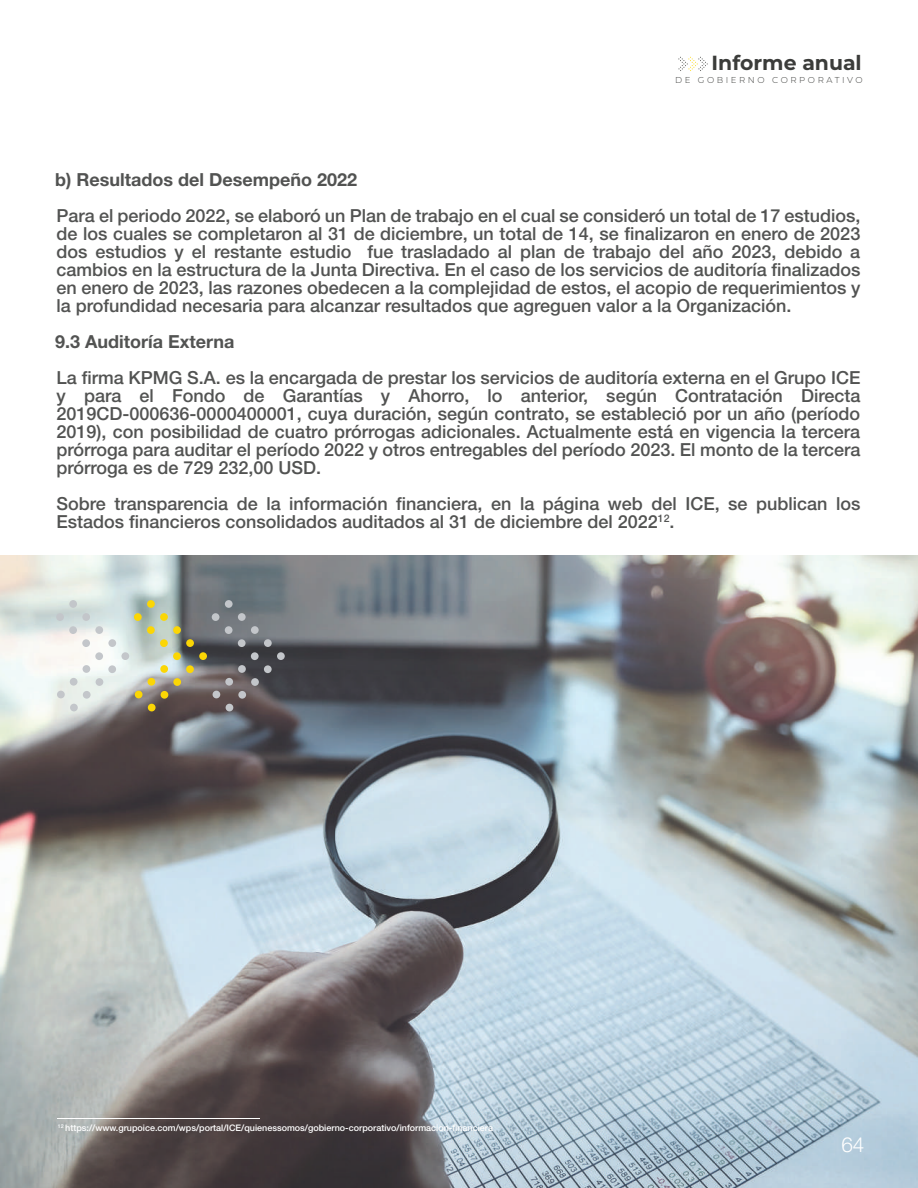
<style>
.page{position:relative;width:918px;height:1188px;background:#fff}
.page>*{position:absolute;margin:0;border:0;box-sizing:border-box;transform-origin:0 0}
.t1{font:300 20.7px "Helvetica Neue LT Std";color:#fff}
.t2{font:700 20.4px "Montserrat";color:#3b3c3a}
.t3{font:500 18px/18px "Helvetica Neue LT Std";color:#525352;text-align:justify}
.t4{font:700 18px "Helvetica Neue LT Std";color:#525352}
.t5{font:500 9px "Helvetica Neue LT Std";color:#fff}
.t6{font:300 8.55px "Montserrat";letter-spacing:.3em;color:#3b3c3a}
</style>
<div class="page">
<svg style="left:678px;top:57px;width:30px;height:14px"></svg>
<img style="left:0;top:555px;width:918px;height:633px">
<hr style="left:58px;top:1118px;width:202px;height:1px;background:#fff">
<div style="left:225px;top:600px;width:8px;height:8px;background:#c3c6ca;border-radius:50%"></div>
<div style="left:212px;top:613px;width:7px;height:8px;background:#c3c6ca;border-radius:50%"></div>
<div style="left:238px;top:613px;width:8px;height:8px;background:#c3c6ca;border-radius:50%"></div>
<div style="left:225px;top:626px;width:8px;height:8px;background:#c3c6ca;border-radius:50%"></div>
<div style="left:251px;top:626px;width:8px;height:8px;background:#c3c6ca;border-radius:50%"></div>
<div style="left:238px;top:639px;width:8px;height:8px;background:#c3c6ca;border-radius:50%"></div>
<div style="left:264px;top:639px;width:8px;height:8px;background:#c3c6ca;border-radius:50%"></div>
<div style="left:251px;top:652px;width:8px;height:8px;background:#c3c6ca;border-radius:50%"></div>
<div style="left:238px;top:665px;width:8px;height:8px;background:#c3c6ca;border-radius:50%"></div>
<div style="left:225px;top:678px;width:8px;height:8px;background:#c3c6ca;border-radius:50%"></div>
<div style="left:213px;top:691px;width:7px;height:7px;background:#c3c6ca;border-radius:50%"></div>
<div style="left:251px;top:678px;width:8px;height:8px;background:#c3c6ca;border-radius:50%"></div>
<div style="left:238px;top:691px;width:8px;height:8px;background:#c3c6ca;border-radius:50%"></div>
<div style="left:226px;top:704px;width:7px;height:7px;background:#c3c6ca;border-radius:50%"></div>
<div style="left:277px;top:652px;width:8px;height:8px;background:#c3c6ca;border-radius:50%"></div>
<div style="left:264px;top:665px;width:8px;height:8px;background:#c3c6ca;border-radius:50%"></div>
<div style="left:147px;top:600px;width:8px;height:8px;background:#fbd605;border-radius:50%"></div>
<div style="left:134px;top:613px;width:8px;height:8px;background:#fbd605;border-radius:50%"></div>
<div style="left:160px;top:613px;width:8px;height:8px;background:#fbd605;border-radius:50%"></div>
<div style="left:147px;top:626px;width:8px;height:8px;background:#fbd605;border-radius:50%"></div>
<div style="left:173px;top:626px;width:8px;height:8px;background:#fbd605;border-radius:50%"></div>
<div style="left:160px;top:639px;width:8px;height:8px;background:#fbd605;border-radius:50%"></div>
<div style="left:186px;top:639px;width:8px;height:8px;background:#fbd605;border-radius:50%"></div>
<div style="left:173px;top:652px;width:8px;height:8px;background:#fbd605;border-radius:50%"></div>
<div style="left:160px;top:665px;width:8px;height:8px;background:#fbd605;border-radius:50%"></div>
<div style="left:148px;top:678px;width:7px;height:8px;background:#fbd605;border-radius:50%"></div>
<div style="left:135px;top:691px;width:8px;height:7px;background:#fbd605;border-radius:50%"></div>
<div style="left:173px;top:678px;width:8px;height:8px;background:#fbd605;border-radius:50%"></div>
<div style="left:161px;top:691px;width:7px;height:8px;background:#fbd605;border-radius:50%"></div>
<div style="left:148px;top:704px;width:8px;height:7px;background:#fbd605;border-radius:50%"></div>
<div style="left:199px;top:652px;width:8px;height:8px;background:#fbd605;border-radius:50%"></div>
<div style="left:186px;top:665px;width:8px;height:8px;background:#fbd605;border-radius:50%"></div>
<div style="left:69px;top:600px;width:8px;height:8px;background:#c3c6ca;border-radius:50%"></div>
<div style="left:56px;top:613px;width:8px;height:8px;background:#c3c6ca;border-radius:50%"></div>
<div style="left:82px;top:613px;width:8px;height:8px;background:#c3c6ca;border-radius:50%"></div>
<div style="left:69px;top:626px;width:8px;height:8px;background:#c3c6ca;border-radius:50%"></div>
<div style="left:95px;top:626px;width:8px;height:8px;background:#c3c6ca;border-radius:50%"></div>
<div style="left:82px;top:639px;width:8px;height:8px;background:#c3c6ca;border-radius:50%"></div>
<div style="left:108px;top:639px;width:8px;height:8px;background:#c3c6ca;border-radius:50%"></div>
<div style="left:95px;top:652px;width:8px;height:8px;background:#c3c6ca;border-radius:50%"></div>
<div style="left:83px;top:665px;width:7px;height:8px;background:#c3c6ca;border-radius:50%"></div>
<div style="left:70px;top:678px;width:8px;height:8px;background:#c3c6ca;border-radius:50%"></div>
<div style="left:57px;top:691px;width:8px;height:7px;background:#c3c6ca;border-radius:50%"></div>
<div style="left:96px;top:678px;width:7px;height:8px;background:#c3c6ca;border-radius:50%"></div>
<div style="left:83px;top:691px;width:8px;height:8px;background:#c3c6ca;border-radius:50%"></div>
<div style="left:70px;top:704px;width:8px;height:7px;background:#c3c6ca;border-radius:50%"></div>
<div style="left:121px;top:652px;width:8px;height:8px;background:#c3c6ca;border-radius:50%"></div>
<div style="left:108px;top:665px;width:8px;height:8px;background:#c3c6ca;border-radius:50%"></div>
<p class="t2" style="left:712px;top:55px;width:152px">Informe anual</p>
<p class="t6" style="left:675px;top:77px;width:189px">DE GOBIERNO CORPORATIVO</p>
<p class="t4" style="left:55px;top:173px;width:303px">b) Resultados del Desempeño 2022</p>
<p class="t3" style="left:57px;top:208px;width:806px">Para el periodo 2022, se elaboró un Plan de trabajo en el cual se consideró un total de 17 estudios, de los cuales se completaron al 31 de diciembre, un total de 14, se finalizaron en enero de 2023 dos estudios y el restante estudio fue trasladado al plan de trabajo del año 2023, debido a cambios en la estructura de la Junta Directiva. En el caso de los servicios de auditoría finalizados en enero de 2023, las razones obedecen a la complejidad de estos, el acopio de requerimientos y la profundidad necesaria para alcanzar resultados que agreguen valor a la Organización.</p>
<p class="t4" style="left:55px;top:335px;width:181px">9.3 Auditoría Externa</p>
<p class="t3" style="left:57px;top:370px;width:806px">La firma KPMG S.A. es la encargada de prestar los servicios de auditoría externa en el Grupo ICE y para el Fondo de Garantías y Ahorro, lo anterior, según Contratación Directa 2019CD-000636-0000400001, cuya duración, según contrato, se estableció por un año (período 2019), con posibilidad de cuatro prórrogas adicionales. Actualmente está en vigencia la tercera prórroga para auditar el período 2022 y otros entregables del período 2023. El monto de la tercera prórroga es de 729 232,00 USD.</p>
<p class="t3" style="left:57px;top:496px;width:805px">Sobre transparencia de la información financiera, en la página web del ICE, se publican los<br>Estados financieros consolidados auditados al 31 de diciembre del 2022<sup>12</sup>.</p>
<p class="t5" style="left:58px;top:1124px;width:437px"><sup>12</sup> https://www.grupoice.com/wps/portal/ICE/quienessomos/gobierno-corporativo/informacion-financiera</p>
<p class="t1" style="left:841px;top:1133px;width:25px">64</p>
</div>
